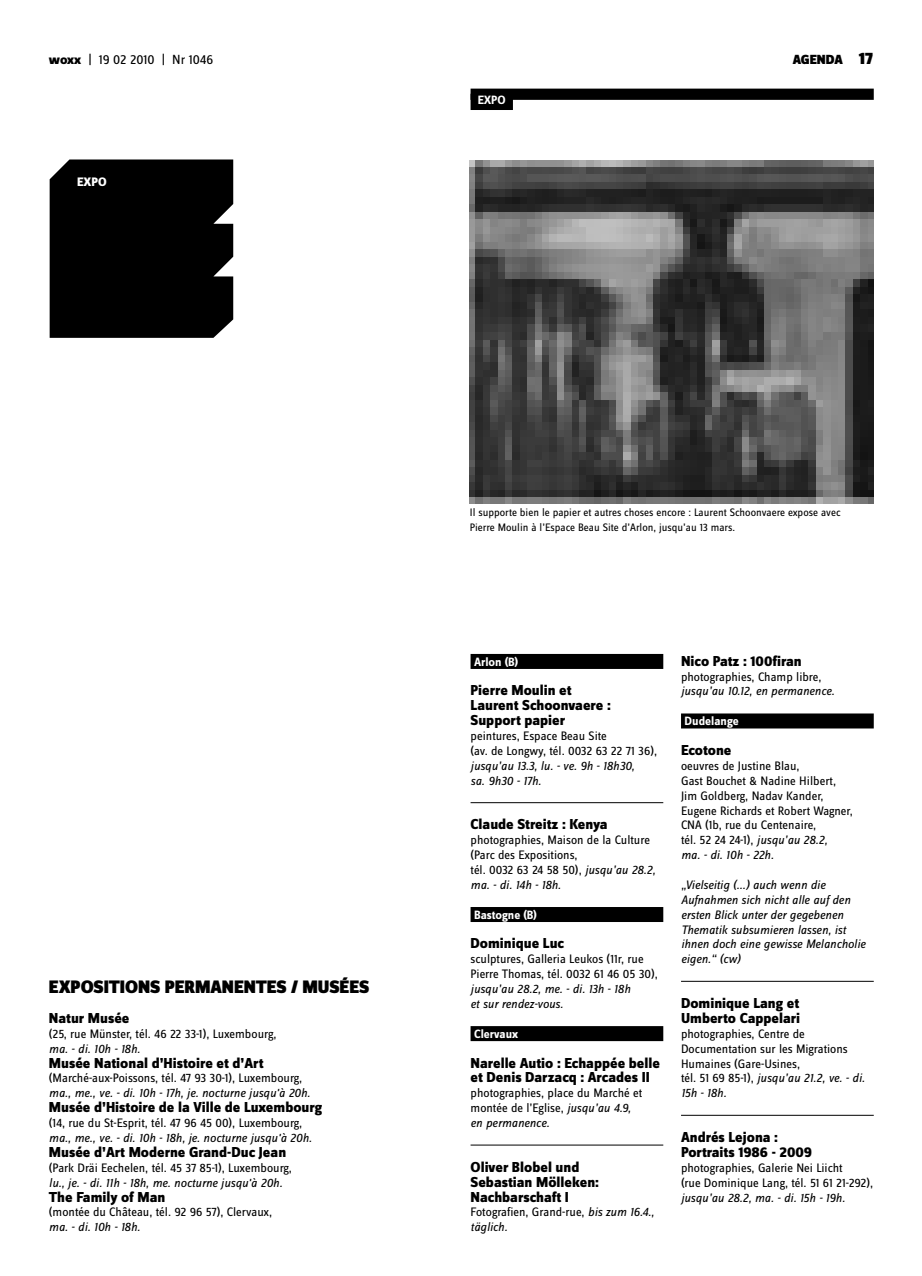
<style>
.page{position:relative;width:922px;height:1276px;background:#fff}
.page>*{position:absolute;margin:0;border:0;box-sizing:border-box;transform-origin:0 0}
.t1{font:900 18.75px "Zine Sans Dis";color:#000}
.t2{font:800 15px/14.9px "Zine Sans Dis";color:#000}
.t3{font:13.75px "Zine Sans Dis";color:#000}
.t4{font:900 13.75px "Zine Sans Dis";color:#000}
.t5{font:12.75px/14.9px "Zine Sans Dis";color:#000}
.t6{font:italic 12.75px/14.9px "Zine Sans Dis";color:#000}
.t7{font:800 12.75px "Zine Sans Dis";color:#fff}
.t8{font:700 12.5px "Zine Sans Dis";color:#fff}
.t9{font:11.25px/14.9px "Zine Sans Dis";color:#000}
.s1{font-weight:800}
.s2{font-size:17.5px}
.s3{font-style:italic}
</style>
<div class="page">
<div style="left:470px;top:654px;width:193px;height:15px;background:#000"></div>
<hr style="left:470px;top:802px;width:193px;height:1px;background:#000">
<div style="left:470px;top:907px;width:193px;height:15px;background:#000"></div>
<div style="left:470px;top:1026px;width:193px;height:15px;background:#000"></div>
<hr style="left:470px;top:1144px;width:193px;height:1px;background:#000">
<div style="left:680px;top:713px;width:193px;height:15px;background:#000"></div>
<hr style="left:680px;top:981px;width:193px;height:1px;background:#000">
<hr style="left:680px;top:1115px;width:193px;height:1px;background:#000">
<div style="left:50px;top:159px;width:183px;height:179px;background:#000"></div>
<div style="left:470px;top:89px;width:403px;height:11px;background:#000"></div>
<div style="left:470px;top:94px;width:43px;height:16px;background:#000"></div>
<img style="left:469px;top:161px;width:403px;height:342px">
<p class="t3" style="left:49px;top:53px;width:166px"><span class="s1">woxx</span> | 19 02 2010 | Nr 1046</p>
<p class="t4" style="left:792px;top:53px;width:82px">AGENDA <span class="s2">17</span></p>
<p class="t7" style="left:77px;top:175px;width:31px">EXPO</p>
<p class="t8" style="left:477px;top:93px;width:30px">EXPO</p>
<h1 class="t1" style="left:49px;top:977px;width:174px">EXPOSITIONS PERMANEN</h1>
<h1 class="t1" style="left:256px;top:977px;width:115px">TES / MUSÉES</h1>
<p class="t2" style="left:49px;top:1011px;width:82px">Natur Musée</p>
<p class="t5" style="left:49px;top:1027px;width:229px">(25, rue Münster, tél. 46 22 33-1), Luxembourg,</p>
<p class="t6" style="left:49px;top:1041px;width:93px">ma. - di. 10h - 18h.</p>
<p class="t2" style="left:49px;top:1056px;width:216px">Musée National d’Histoire et d’Art</p>
<p class="t5" style="left:49px;top:1071px;width:255px">(Marché-aux-Poissons, tél. 47 93 30-1), Luxembourg,</p>
<p class="t6" style="left:49px;top:1085px;width:263px">ma., me., ve. - di. 10h - 17h, je. nocturne jusqu'à 20h.</p>
<p class="t2" style="left:49px;top:1100px;width:275px">Musée d’Histoire de la Ville de Luxembourg</p>
<p class="t5" style="left:49px;top:1116px;width:255px">(14, rue du St-Esprit, tél. 47 96 45 00), Luxembourg,</p>
<p class="t6" style="left:49px;top:1130px;width:264px">ma., me., ve. - di. 10h - 18h, je. nocturne jusqu'à 20h.</p>
<p class="t2" style="left:49px;top:1145px;width:239px">Musée d’Art Moderne Grand-Duc Jean</p>
<p class="t5" style="left:49px;top:1161px;width:244px">(Park Dräi Eechelen, tél. 45 37 85-1), Luxembourg,</p>
<p class="t6" style="left:49px;top:1175px;width:235px">lu., je. - di. 11h - 18h, me. nocturne jusqu'à 20h.</p>
<p class="t2" style="left:49px;top:1190px;width:118px">The Family of Man</p>
<p class="t5" style="left:49px;top:1205px;width:225px">(montée du Château, tél. 92 96 57), Clervaux,</p>
<p class="t6" style="left:49px;top:1219px;width:93px">ma. - di. 10h - 18h.</p>
<p class="t9" style="left:469px;top:506px;width:372px">Il supporte bien le papier et autres choses encore : Laurent Schoonvaere expose avec<br>Pierre Moulin à l’Espace Beau Site d’Arlon, jusqu’au 13 mars.</p>
<p class="t8" style="left:474px;top:655px;width:46px">Arlon (B)</p>
<p class="t2" style="left:470px;top:684px;width:142px">Pierre Moulin et<br>Laurent Schoonvaere :<br>Support papier</p>
<p class="t5" style="left:470px;top:729px;width:188px">peintures, Espace Beau Site<br>(av. de Longwy, tél. 0032 63 22 71 36),</p>
<p class="t6" style="left:470px;top:758px;width:165px">jusqu’au 13.3, lu. - ve. 9h - 18h30, sa. 9h30 - 17h.</p>
<p class="t2" style="left:470px;top:818px;width:139px">Claude Streitz : Kenya</p>
<p class="t5" style="left:470px;top:833px;width:186px">photographies, Maison de la Culture (Parc des Expositions,<br>tél. 0032 63 24 58 50), <span class="s3">jusqu’au 28.2, ma. - di. 14h - 18h.</span></p>
<p class="t8" style="left:474px;top:908px;width:64px">Bastogne (B)</p>
<p class="t2" style="left:470px;top:937px;width:95px">Dominique Luc</p>
<p class="t5" style="left:470px;top:952px;width:189px">sculptures, Galleria Leukos (11r, rue<br>Pierre Thomas, tél. 0032 61 46 05 30),</p>
<p class="t6" style="left:470px;top:981px;width:161px">jusqu’au 28.2, me. - di. 13h - 18h et sur rendez-vous.</p>
<p class="t8" style="left:474px;top:1027px;width:45px">Clervaux</p>
<p class="t2" style="left:470px;top:1056px;width:191px">Narelle Autio : Echappée belle et Denis Darzacq : Arcades II</p>
<p class="t5" style="left:470px;top:1086px;width:173px">photographies, place du Marché et montée de l’Eglise, <span class="s3">jusqu’au 4.9, en permanence.</span></p>
<p class="t2" style="left:470px;top:1160px;width:130px">Oliver Blobel und<br>Sebastian Mölleken:<br>Nachbarschaft I</p>
<p class="t5" style="left:470px;top:1205px;width:185px">Fotografien, Grand-rue, <span class="s3">bis zum 16.4., täglich.</span></p>
<p class="t2" style="left:680px;top:654px;width:122px">Nico Patz : 100firan</p>
<p class="t5" style="left:680px;top:669px;width:142px">photographies, Champ libre,</p>
<p class="t6" style="left:680px;top:684px;width:155px">jusqu’au 10.12, en permanence.</p>
<p class="t8" style="left:684px;top:714px;width:56px">Dudelange</p>
<p class="t2" style="left:680px;top:743px;width:52px">Ecotone</p>
<p class="t5" style="left:680px;top:759px;width:173px">oeuvres de Justine Blau,<br>Gast Bouchet &amp; Nadine Hilbert,<br>Jim Goldberg, Nadav Kander,<br>Eugene Richards et Robert Wagner,<br>CNA (1b, rue du Centenaire,<br>tél. 52 24 24-1), <span class="s3">jusqu’au 28.2,<br>ma. - di. 10h - 22h.</span></p>
<p class="t6" style="left:680px;top:877px;width:186px">„Vielseitig (...) auch wenn die<br>Aufnahmen sich nicht alle auf den ersten Blick unter der gegebenen<br>Thematik subsumieren lassen, ist ihnen doch eine gewisse Melancholie eigen.“ (cw)</p>
<p class="t2" style="left:680px;top:996px;width:121px">Dominique Lang et<br>Umberto Cappelari</p>
<p class="t5" style="left:680px;top:1027px;width:185px">photographies, Centre de<br>Documentation sur les Migrations<br>Humaines (Gare-Usines,<br>tél. 51 69 85-1), <span class="s3">jusqu’au 21.2, ve. - di.<br>15h - 18h.</span></p>
<p class="t2" style="left:680px;top:1130px;width:132px">Andrés Lejona :<br>Portraits 1986 - 2009</p>
<p class="t5" style="left:680px;top:1161px;width:194px">photographies, Galerie Nei Liicht<br>(rue Dominique Lang, tél. 51 61 21-292),</p>
<p class="t6" style="left:680px;top:1190px;width:165px">jusqu’au 28.2, ma. - di. 15h - 19h.</p>
</div>
